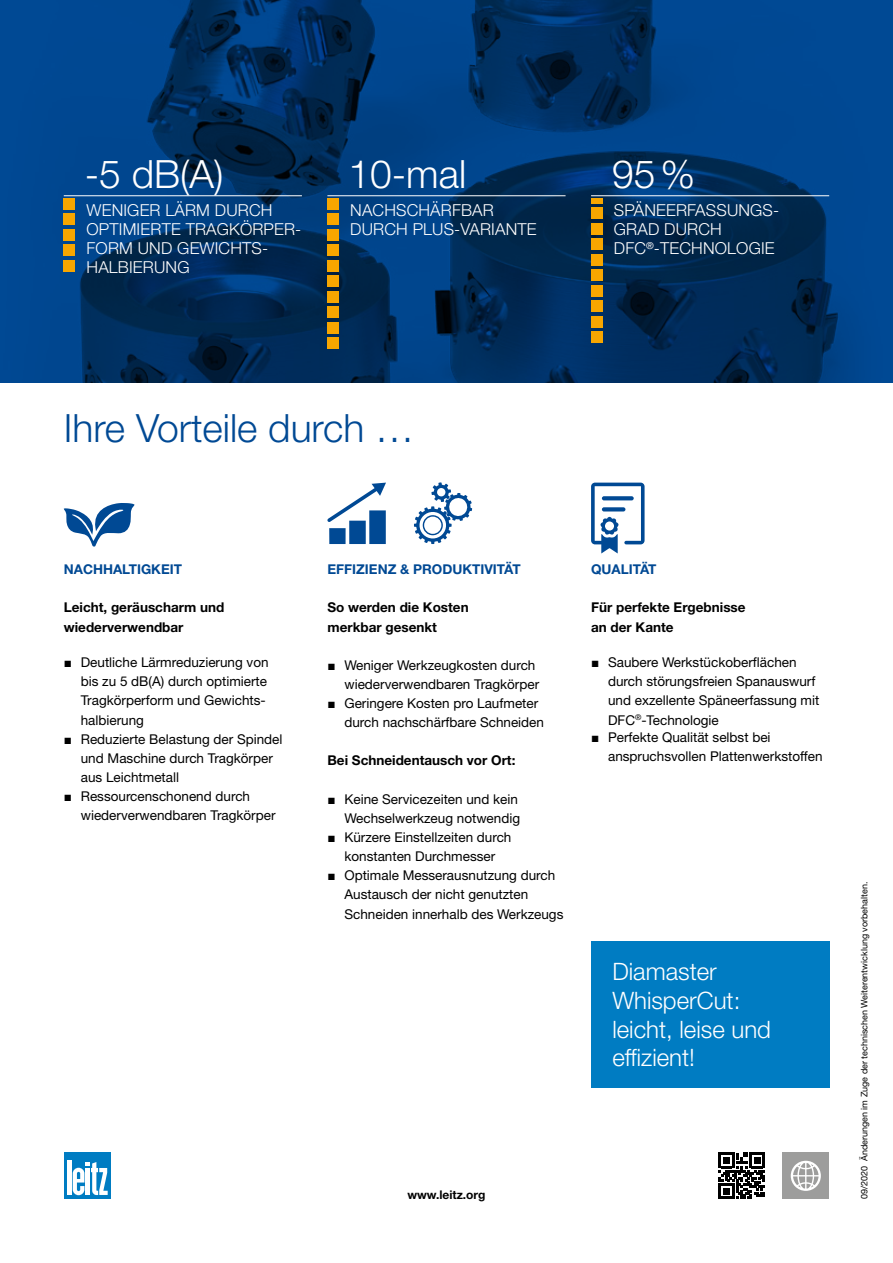
<style>
.page{position:relative;width:893px;height:1263px;background:#fff}
.page>*{position:absolute;margin:0;border:0;box-sizing:border-box;transform-origin:0 0}
.t1{font:300 39px "Helvetica Neue LT Pro";color:#004994}
.t2{font:300 39px "Helvetica Neue LT Pro";color:#fff}
.t3{font:300 24px/28.8px "Helvetica Neue LT Pro";color:#fff}
.t4{font:300 16.5px/19px "Helvetica Neue LT Pro";letter-spacing:.01em;color:#fff}
.t5{font:13.5px/19.2px "Helvetica Neue LT Pro";color:#000}
.t6{font:700 13.5px/19.2px "Helvetica Neue LT Pro";color:#000}
.t7{font:700 13.5px "Helvetica Neue LT Pro";color:#004994}
.t8{font:700 12px "Helvetica Neue LT Pro";color:#000}
.t9{font:9px "Helvetica Neue LT Pro";color:#000}
.s1{font-family:"Arial"}
</style>
<div class="page">
<svg style="left:0;top:0;width:893px;height:383px;background:#00366f"></svg>
<svg style="left:719px;top:1153px;width:46px;height:46px"></svg>
<div style="left:783px;top:1153px;width:46px;height:46px;background:#9d9d9c"></div>
<svg style="left:791px;top:1161px;width:30px;height:30px"></svg>
<div style="left:64px;top:1152px;width:47px;height:47px;background:#007cc2"></div>
<div style="left:67px;top:1160px;width:5px;height:35px;background:#fff"></div>
<svg style="left:73px;top:1162px;width:35px;height:33px"></svg>
<svg style="left:64px;top:503px;width:71px;height:44px"></svg>
<hr style="left:327px;top:195px;width:239px;height:1px;background:#fff">
<hr style="left:64px;top:195px;width:238px;height:1px;background:#fff">
<div style="left:327px;top:244px;width:12px;height:12px;background:#f7a600"></div>
<div style="left:327px;top:229px;width:12px;height:11px;background:#f7a600"></div>
<div style="left:327px;top:213px;width:12px;height:12px;background:#f7a600"></div>
<div style="left:327px;top:198px;width:12px;height:11px;background:#f7a600"></div>
<div style="left:327px;top:291px;width:12px;height:11px;background:#f7a600"></div>
<div style="left:327px;top:275px;width:12px;height:12px;background:#f7a600"></div>
<div style="left:327px;top:260px;width:12px;height:11px;background:#f7a600"></div>
<div style="left:327px;top:337px;width:12px;height:12px;background:#f7a600"></div>
<div style="left:327px;top:322px;width:12px;height:11px;background:#f7a600"></div>
<div style="left:327px;top:306px;width:12px;height:12px;background:#f7a600"></div>
<div style="left:64px;top:244px;width:11px;height:12px;background:#f7a600"></div>
<div style="left:64px;top:229px;width:11px;height:11px;background:#f7a600"></div>
<div style="left:64px;top:213px;width:11px;height:12px;background:#f7a600"></div>
<div style="left:64px;top:198px;width:11px;height:11px;background:#f7a600"></div>
<div style="left:64px;top:260px;width:11px;height:11px;background:#f7a600"></div>
<hr style="left:591px;top:195px;width:238px;height:1px;background:#fff">
<div style="left:591px;top:285px;width:11px;height:12px;background:#f7a600"></div>
<div style="left:591px;top:301px;width:11px;height:11px;background:#f7a600"></div>
<div style="left:591px;top:316px;width:11px;height:12px;background:#f7a600"></div>
<div style="left:591px;top:332px;width:11px;height:11px;background:#f7a600"></div>
<div style="left:591px;top:239px;width:11px;height:11px;background:#f7a600"></div>
<div style="left:591px;top:254px;width:11px;height:12px;background:#f7a600"></div>
<div style="left:591px;top:270px;width:11px;height:11px;background:#f7a600"></div>
<div style="left:591px;top:198px;width:11px;height:6px;background:#f7a600"></div>
<div style="left:591px;top:208px;width:11px;height:11px;background:#f7a600"></div>
<div style="left:591px;top:223px;width:11px;height:12px;background:#f7a600"></div>
<div style="left:369px;top:510px;width:17px;height:34px;background:#004994"></div>
<div style="left:349px;top:521px;width:17px;height:23px;background:#004994"></div>
<div style="left:329px;top:528px;width:17px;height:16px;background:#004994"></div>
<svg style="left:327px;top:483px;width:59px;height:39px"></svg>
<svg style="left:414px;top:482px;width:58px;height:62px"></svg>
<svg style="left:591px;top:483px;width:54px;height:70px"></svg>
<svg style="left:602px;top:507px;width:23px;height:4px"></svg>
<svg style="left:602px;top:496px;width:32px;height:4px"></svg>
<div style="left:591px;top:941px;width:238px;height:146px;background:#007cc2"></div>
<h1 class="t2" style="left:85px;top:150px;width:140px">-5 dB(A)</h1>
<h1 class="t2" style="left:348px;top:150px;width:119px">10-mal</h1>
<p class="t4" style="left:350px;top:200px;width:188px">NACHSCHÄRFBAR<br>DURCH PLUS-VARIANTE</p>
<p class="t4" style="left:87px;top:200px;width:216px">WENIGER LÄRM DURCH<br>OPTIMIERTE TRAGKÖRPER-<br>FORM UND GEWICHTS-<br>HALBIERUNG</p>
<h1 class="t2" style="left:612px;top:150px;width:84px">95%</h1>
<p class="t4" style="left:614px;top:200px;width:167px">SPÄNEERFASSUNGS-<br>GRAD DURCH<br>DFC<sup>®</sup>-TECHNOLOGIE</p>
<h1 class="t1" style="left:64px;top:404px;width:352px">Ihre Vorteile durch …</h1>
<p class="t7" style="left:64px;top:561px;width:120px">NACHHALTIGKEIT</p>
<p class="t6" style="left:64px;top:598px;width:162px">Leicht, geräuscharm und wiederverwendbar</p>
<p class="t5" style="left:81px;top:652px;width:189px;text-indent:-17px"><span class="s1">■</span> Deutliche Lärmreduzierung von bis zu 5 dB(A) durch optimierte<br>Tragkörperform und Gewichts&shy;halbierung</p>
<p class="t5" style="left:81px;top:729px;width:203px;text-indent:-17px"><span class="s1">■</span> Reduzierte Belastung der Spindel und Maschine durch Tragkörper aus Leichtmetall</p>
<p class="t5" style="left:81px;top:786px;width:196px;text-indent:-17px"><span class="s1">■</span> Ressourcenschonend durch wiederverwendbaren Tragkörper</p>
<p class="t7" style="left:327px;top:561px;width:195px">EFFIZIENZ &amp; PRODUKTIVITÄT</p>
<p class="t6" style="left:327px;top:598px;width:143px">So werden die Kosten merkbar gesenkt</p>
<p class="t5" style="left:327px;top:655px;width:213px;text-align:right"><span class="s1">■</span> Weniger Werkzeugkosten durch wiederverwendbaren Tragkörper</p>
<p class="t5" style="left:344px;top:693px;width:201px;text-indent:-17px"><span class="s1">■</span> Geringere Kosten pro Laufmeter durch nachschärfbare Schneiden</p>
<p class="t6" style="left:327px;top:751px;width:190px">Bei Schneidentausch vor Ort:</p>
<p class="t5" style="left:327px;top:789px;width:194px;text-align:right"><span class="s1">■</span> Keine Servicezeiten und kein<br>Wechselwerkzeug notwendig</p>
<p class="t5" style="left:327px;top:827px;width:186px;text-align:center"><span class="s1">■</span> Kürzere Einstellzeiten durch konstanten Durchmesser</p>
<p class="t5" style="left:344px;top:865px;width:221px;text-indent:-17px"><span class="s1">■</span> Optimale Messerausnutzung durch<br>Austausch der nicht genutzten<br>Schneiden innerhalb des Werkzeugs</p>
<p class="t7" style="left:591px;top:561px;width:67px">QUALITÄT</p>
<p class="t6" style="left:591px;top:598px;width:156px">Für perfekte Ergebnisse an der Kante</p>
<p class="t5" style="left:608px;top:652px;width:213px;text-indent:-17px"><span class="s1">■</span> Saubere Werkstückoberflächen durch störungsfreien Spanauswurf und exzellente Späneerfassung mit<br>DFC<sup>®</sup>-Technologie</p>
<p class="t5" style="left:608px;top:727px;width:216px;text-indent:-17px"><span class="s1">■</span> Perfekte Qualität selbst bei anspruchsvollen Plattenwerkstoffen</p>
<h2 class="t3" style="left:612px;top:956px;width:160px">Diamaster<br>WhisperCut: leicht, leise und effizient!</h2>
<p class="t8" style="left:407px;top:1187px;width:80px">www.leitz.org</p>
<p class="t9" style="left:859px;top:1199px;width:319px;rotate:-90deg">09/2020 Änderungen im Zuge der technischen Weiterentwicklung vorbehalten.</p>
</div>
